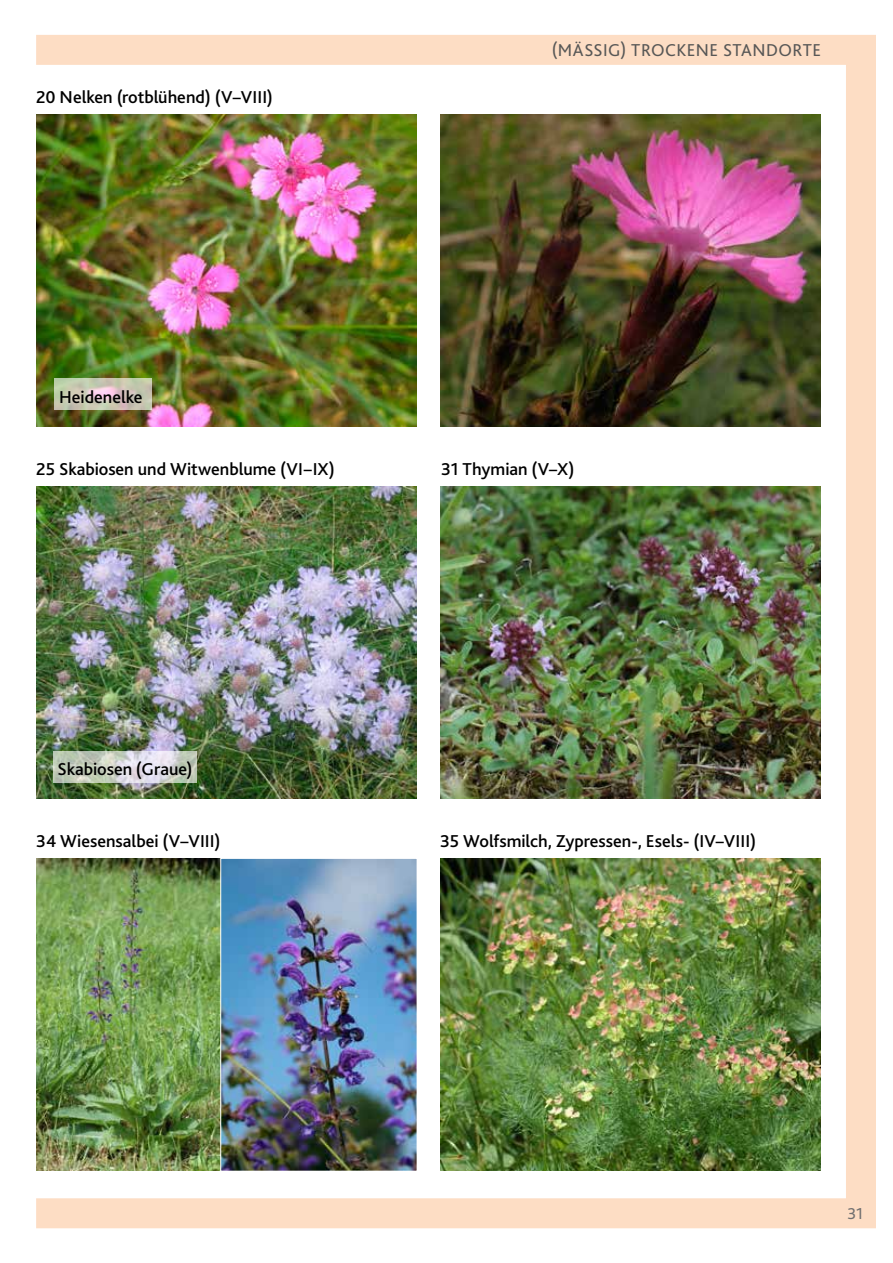
<style>
.page{position:relative;width:893px;height:1263px;background:#fff}
.page>*{position:absolute;margin:0;border:0;box-sizing:border-box;transform-origin:0 0}
.t1{font:500 18px "Bliss 2";color:#000}
.t2{font:18px "Bliss 2";letter-spacing:.03em;color:#575756}
.t3{font:16.5px "Bliss 2";color:#706f6f}
</style>
<div class="page">
<img style="left:52px;top:115px;width:365px;height:312px">
<div style="left:21px;top:35px;width:855px;height:1193px;border:30px solid #fdddc4"></div>
<img style="left:36px;top:487px;width:381px;height:312px">
<img style="left:440px;top:487px;width:381px;height:312px">
<img style="left:440px;top:859px;width:381px;height:312px">
<img style="left:36px;top:859px;width:184px;height:312px">
<img style="left:220px;top:858px;width:197px;height:313px">
<img style="left:440px;top:115px;width:381px;height:312px">
<svg style="left:55px;top:379px;width:97px;height:31px;background:#ccc7b6"></svg>
<svg style="left:53px;top:751px;width:144px;height:31px;background:#cdd2cb"></svg>
<p class="t1" style="left:36px;top:86px;width:238px">20 Nelken (rotblühend) (V–VIII)</p>
<p class="t2" style="left:552px;top:39px;width:271px">(MÄSSI G) TROCKENE STANDORTE</p>
<p class="t1" style="left:59px;top:385px;width:85px">Heidenelke</p>
<p class="t1" style="left:36px;top:458px;width:300px">25 Skabiosen und Witwenblume (VI–IX)</p>
<p class="t1" style="left:441px;top:458px;width:135px">31 Thymian (V–X)</p>
<p class="t1" style="left:57px;top:757px;width:137px">Skabiosen (Graue)</p>
<p class="t1" style="left:36px;top:830px;width:186px">34 Wiesensalbei (V–VIII)</p>
<p class="t1" style="left:440px;top:830px;width:317px">35 Wolfsmilch, Zypressen-, Esels- (IV–VIII)</p>
<p class="t3" style="left:848px;top:1203px;width:17px">31</p>
</div>
